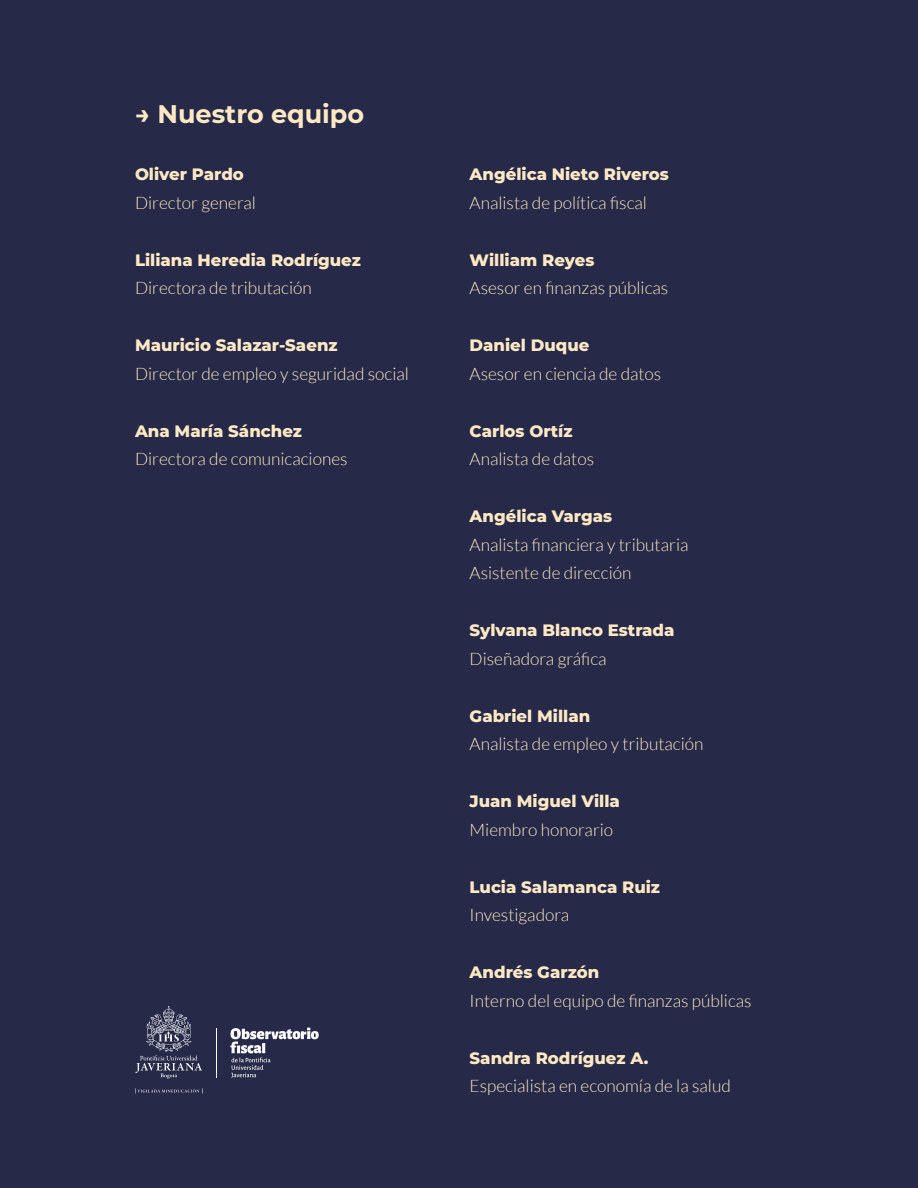
<style>
.page{position:relative;width:918px;height:1188px;background:#262947}
.page>*{position:absolute;margin:0;border:0;box-sizing:border-box;transform-origin:0 0}
.t1{font:700 25.5px "Montserrat";color:#ffe9c5}
.t2{font:300 17.25px/28.5px "Lato";color:#ffe9c5}
.t3{font:800 16.5px "Montserrat";color:#ffe9c5}
</style>
<div class="page">
<svg style="left:135px;top:1006px;width:67px;height:73px"></svg>
<svg style="left:135px;top:1088px;width:68px;height:5px"></svg>
<hr style="left:216px;top:1028px;width:1px;height:50px;background:#fff">
<svg style="left:230px;top:1028px;width:89px;height:50px"></svg>
<h1 class="t1" style="left:135px;top:97px;width:231px">→ Nuestro equipo</h1>
<p class="t3" style="left:135px;top:163px;width:110px">Oliver Pardo</p>
<p class="t2" style="left:135px;top:188px;width:122px">Director general</p>
<p class="t3" style="left:135px;top:249px;width:227px">Liliana Heredia Rodríguez</p>
<p class="t2" style="left:135px;top:274px;width:178px">Directora de tributación</p>
<p class="t3" style="left:135px;top:334px;width:204px">Mauricio Salazar-Saenz</p>
<p class="t2" style="left:135px;top:359px;width:275px">Director de empleo y seguridad social</p>
<p class="t3" style="left:135px;top:420px;width:169px">Ana María Sánchez</p>
<p class="t2" style="left:135px;top:445px;width:214px">Directora de comunicaciones</p>
<p class="t3" style="left:470px;top:163px;width:201px">Angélica Nieto Riveros</p>
<p class="t2" style="left:470px;top:188px;width:179px">Analista de política fiscal</p>
<p class="t3" style="left:470px;top:249px;width:126px">William Reyes</p>
<p class="t2" style="left:470px;top:274px;width:200px">Asesor en finanzas públicas</p>
<p class="t3" style="left:470px;top:334px;width:121px">Daniel Duque</p>
<p class="t2" style="left:470px;top:359px;width:193px">Asesor en ciencia de datos</p>
<p class="t3" style="left:470px;top:420px;width:104px">Carlos Ortíz</p>
<p class="t2" style="left:470px;top:445px;width:126px">Analista de datos</p>
<p class="t3" style="left:470px;top:505px;width:144px">Angélica Vargas</p>
<p class="t2" style="left:470px;top:530px;width:220px">Analista financiera y tributaria<br>Asistente de dirección</p>
<p class="t3" style="left:470px;top:619px;width:206px">Sylvana Blanco Estrada</p>
<p class="t2" style="left:470px;top:644px;width:138px">Diseñadora gráfica</p>
<p class="t3" style="left:470px;top:705px;width:122px">Gabriel Millan</p>
<p class="t2" style="left:470px;top:730px;width:235px">Analista de empleo y tributación</p>
<p class="t3" style="left:470px;top:790px;width:152px">Juan Miguel Villa</p>
<p class="t2" style="left:470px;top:815px;width:145px">Miembro honorario</p>
<p class="t3" style="left:470px;top:876px;width:192px">Lucia Salamanca Ruiz</p>
<p class="t2" style="left:470px;top:901px;width:101px">Investigadora</p>
<p class="t3" style="left:470px;top:961px;width:131px">Andrés Garzón</p>
<p class="t2" style="left:470px;top:986px;width:284px">Interno del equipo de finanzas públicas</p>
<p class="t3" style="left:470px;top:1047px;width:180px">Sandra Rodríguez A.</p>
<p class="t2" style="left:470px;top:1072px;width:263px">Especialista en economía de la salud</p>
</div>
